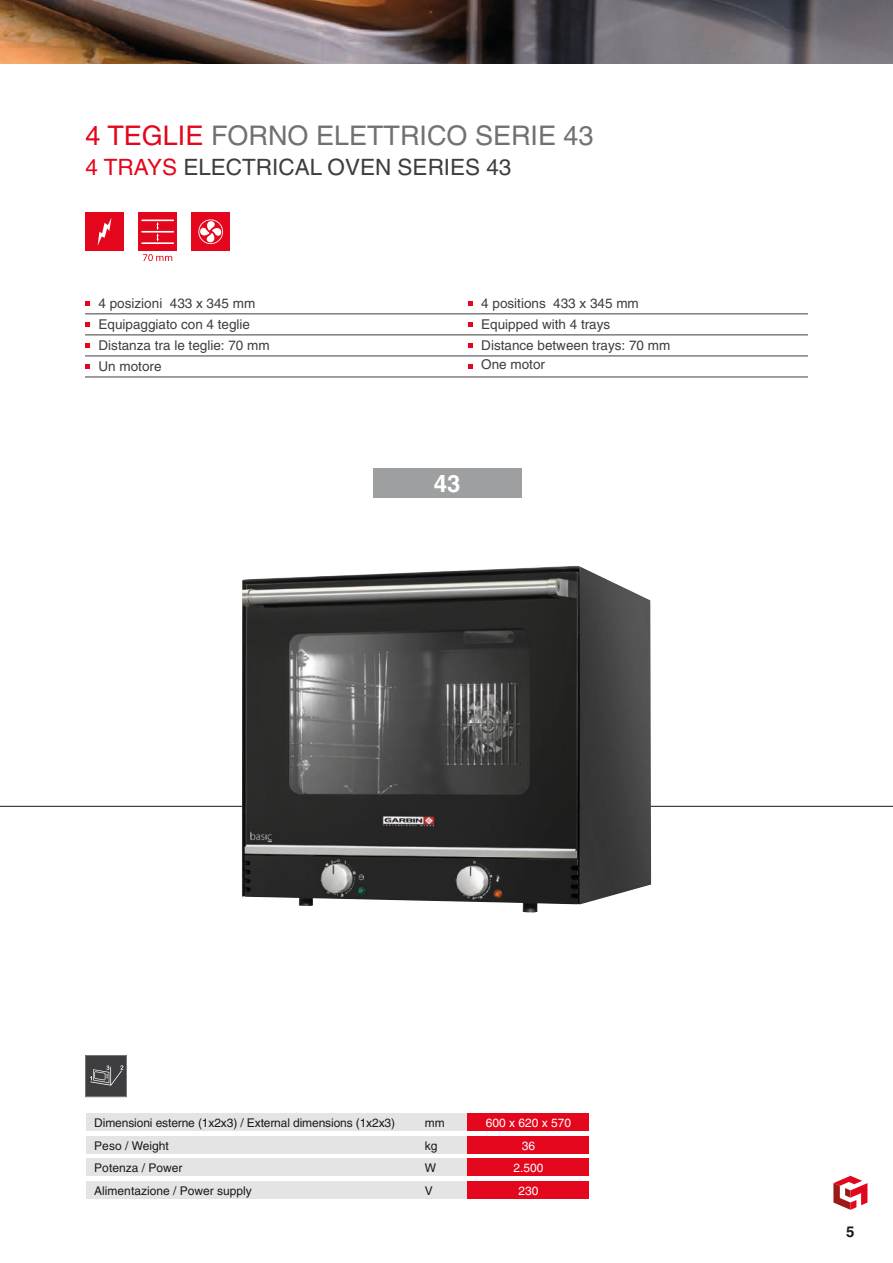
<style>
.page{position:relative;width:893px;height:1263px;background:#fff}
.page>*{position:absolute;margin:0;border:0;box-sizing:border-box;transform-origin:0 0}
.t1{font:27px "Helvetica";color:#707173}
.t2{font:700 24px "Helvetica";color:#fff}
.t3{font:22.5px "Helvetica";color:#3e3e40}
.t4{font:700 15px "Helvetica";color:#1b181c}
.t5{font:13.5px/21px "Helvetica";color:#3e3e40}
.t6{font:12px "Helvetica";color:#1b181c}
.t7{font:12px/22.6px "Helvetica";color:#fff;text-align:center}
.s1{color:#e3061c}
</style>
<div class="page">
<svg style="left:833px;top:1176px;width:34px;height:34px"></svg>
<hr style="left:0;top:806px;width:893px;height:1px;background:#1b181c">
<img style="left:242px;top:566px;width:409px;height:347px">
<div style="left:373px;top:468px;width:148px;height:29px;background:#9d9fa0"></div>
<div style="left:86px;top:1114px;width:431px;height:17px;background:#e4e4e5"></div>
<div style="left:86px;top:1136px;width:431px;height:17px;background:#e4e4e5"></div>
<div style="left:86px;top:1159px;width:431px;height:17px;background:#e4e4e5"></div>
<div style="left:86px;top:1181px;width:431px;height:18px;background:#e4e4e5"></div>
<div style="left:468px;top:1136px;width:121px;height:17px;background:#e3061c"></div>
<div style="left:468px;top:1159px;width:121px;height:17px;background:#e3061c"></div>
<div style="left:468px;top:1181px;width:121px;height:18px;background:#e3061c"></div>
<div style="left:468px;top:1114px;width:121px;height:17px;background:#e3061c"></div>
<img style="left:0;top:0;width:893px;height:64px">
<svg style="left:85px;top:301px;width:5px;height:5px"></svg>
<svg style="left:85px;top:322px;width:5px;height:5px"></svg>
<svg style="left:85px;top:343px;width:5px;height:5px"></svg>
<svg style="left:85px;top:364px;width:5px;height:5px"></svg>
<svg style="left:468px;top:301px;width:5px;height:5px"></svg>
<svg style="left:468px;top:322px;width:5px;height:5px"></svg>
<svg style="left:468px;top:343px;width:5px;height:5px"></svg>
<svg style="left:468px;top:364px;width:5px;height:5px"></svg>
<hr style="left:85px;top:313px;width:723px;height:1px;background:#3e3e40">
<hr style="left:85px;top:334px;width:723px;height:1px;background:#3e3e40">
<hr style="left:85px;top:356px;width:723px;height:1px;background:#3e3e40">
<hr style="left:85px;top:377px;width:723px;height:1px;background:#3e3e40">
<div style="left:85px;top:213px;width:39px;height:38px;background:#e3061c"></div>
<svg style="left:98px;top:218px;width:14px;height:27px"></svg>
<div style="left:138px;top:213px;width:39px;height:38px;background:#e3061c"></div>
<hr style="left:141px;top:242px;width:33px;height:2px;background:#fff">
<hr style="left:141px;top:219px;width:33px;height:2px;background:#fff">
<hr style="left:141px;top:231px;width:33px;height:2px;background:#fff">
<svg style="left:156px;top:222px;width:3px;height:20px"></svg>
<svg style="left:143px;top:254px;width:29px;height:7px"></svg>
<div style="left:192px;top:213px;width:38px;height:38px;background:#e3061c"></div>
<svg style="left:198px;top:219px;width:26px;height:26px"></svg>
<svg style="left:85px;top:1055px;width:42px;height:42px;background:#505052"></svg>
<h1 class="t1" style="left:85px;top:120px;width:297px"><span class="s1">4 tegli e</span> FORNO elettri</h1>
<h1 class="t1" style="left:427px;top:120px;width:168px">co seri e 43</h1>
<h3 class="t3" style="left:85px;top:154px;width:427px"><span class="s1">4 trays</span> electri cal oven seri es 43</h3>
<p class="t5" style="left:99px;top:293px;width:173px">4 posizioni 433 x 345 mm<br>Equipaggiato con 4 teglie<br>Distanza tra le teglie: 70 mm<br>Un motore</p>
<p class="t5" style="left:481px;top:293px;width:191px">4 positions 433 x 345 mm<br>Equipped with 4 trays<br>Distance between trays: 70 mm</p>
<p class="t5" style="left:481px;top:354px;width:65px">One motor</p>
<h2 class="t2" style="left:434px;top:469px;width:28px">43</h2>
<p class="t6" style="left:94px;top:1116px;width:302px">Dimensioni esterne (1x2x3) / External dimensions (1x2x3)</p>
<p class="t6" style="left:425px;top:1116px;width:21px">mm</p>
<p class="t6" style="left:94px;top:1138px;width:76px">Peso / Weight</p>
<p class="t6" style="left:425px;top:1138px;width:14px">kg</p>
<p class="t6" style="left:94px;top:1161px;width:90px">Potenza / Power</p>
<p class="t6" style="left:425px;top:1161px;width:13px">W</p>
<p class="t6" style="left:94px;top:1184px;width:159px">Alimentazione / Power supply</p>
<p class="t6" style="left:425px;top:1184px;width:5px">V</p>
<p class="t7" style="left:486px;top:1111px;width:87px">600 x 620 x 570</p>
<p class="t7" style="left:513px;top:1134px;width:32px">36<br>2.500<br>230</p>
<p class="t4" style="left:846px;top:1222px;width:10px">5</p>
</div>
